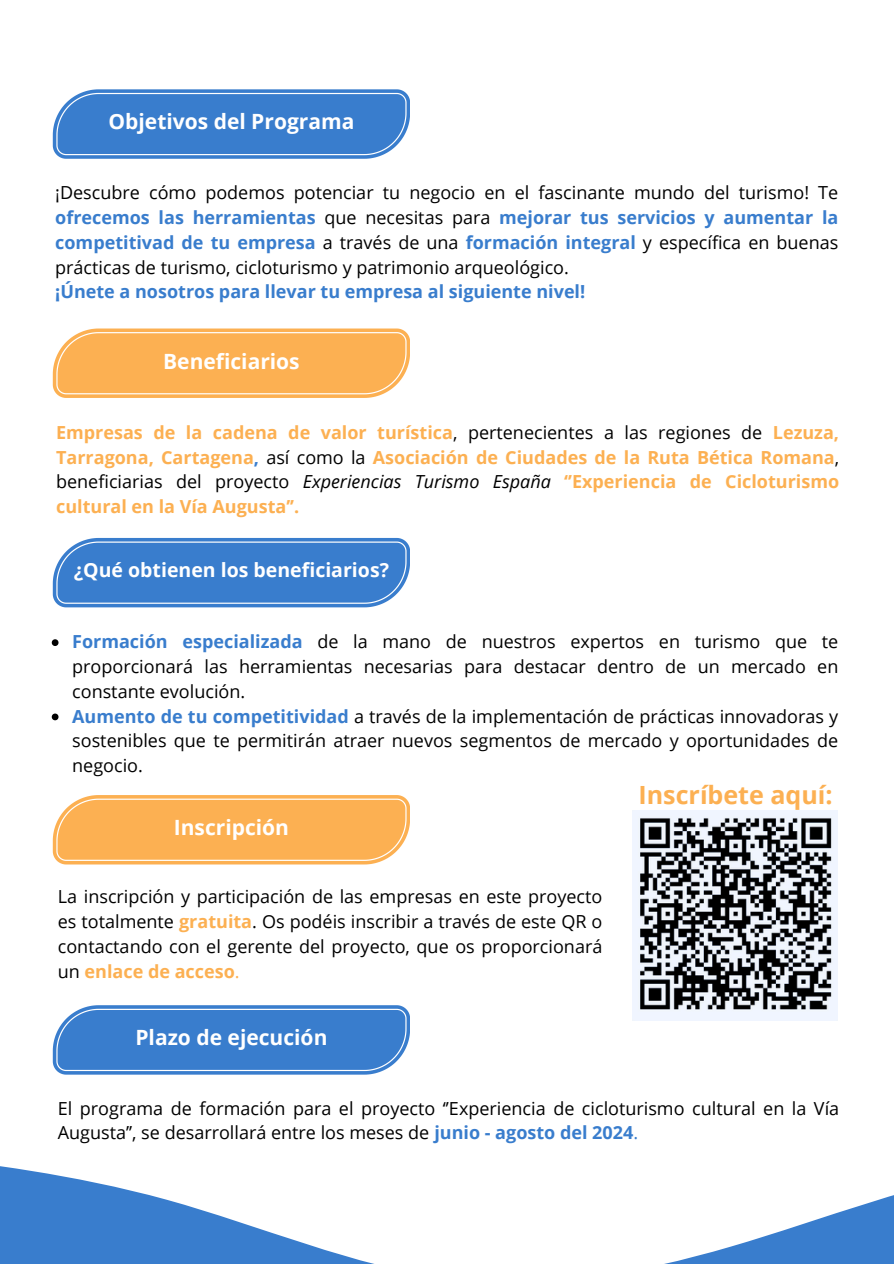
<style>
.page{position:relative;width:894px;height:1264px;background:#fff}
.page>*{position:absolute;margin:0;border:0;box-sizing:border-box;transform-origin:0 0}
.t1{font:700 25.05px "Open Sans";color:#fcb052}
.t2{font:700 21px "Open Sans";color:#fff}
.t3{font:700 19.5px "Open Sans";color:#fff}
.t4{font:18px/24.8px "Open Sans";color:#000;text-align:justify}
.t5{font:700 18px/24.8px "Open Sans";color:#fcb052;text-align:justify}
.t6{font:700 18px "Open Sans";color:#397dcd}
.s1{font-weight:700;color:#397dcd}
.s2{font-weight:400;color:#000}
.s3{color:#397dcd}
.s4{font-weight:400;font-style:italic;color:#000}
.s5{font-weight:700;color:#fcb052}
.s6{color:#fcb052}
</style>
<div class="page">
<svg style="left:53px;top:89px;width:356px;height:70px;background:#4987d1"></svg>
<svg style="left:53px;top:328px;width:356px;height:70px;background:#fcb660"></svg>
<svg style="left:53px;top:795px;width:356px;height:69px;background:#fcb55e"></svg>
<svg style="left:53px;top:538px;width:356px;height:69px;background:#4786d0"></svg>
<svg style="left:53px;top:1005px;width:356px;height:69px;background:#4886d0"></svg>
<svg style="left:0;top:1166px;width:893px;height:97px"></svg>
<img style="left:632px;top:810px;width:205px;height:210px">
<svg style="left:52px;top:639px;width:6px;height:7px"></svg>
<svg style="left:52px;top:713px;width:6px;height:7px"></svg>
<p class="t2" style="left:108px;top:107px;width:247px">Objetivos del Programa</p>
<p class="t4" style="left:55px;top:180px;width:784px">¡Descubre cómo podemos potenciar tu negocio en el fascinante mundo del turismo! Te <span class="s1">ofrecemos las herramientas</span> que necesitas para <span class="s1">mejorar tus servicios y aumentar la competitivad de tu empresa</span> a través de una <span class="s1">formación integral</span> y específica en buenas prácticas de turismo, cicloturismo y patrimonio arqueológico.</p>
<p class="t6" style="left:55px;top:279px;width:531px">¡Únete a nosotros para llevar tu empresa al siguiente nivel!</p>
<h2 class="t2" style="left:163px;top:346px;width:138px">Beneficiarios</h2>
<h2 class="t5" style="left:56px;top:419px;width:784px">Empresas de la cadena de valor turística<span class="s2">, pertenecientes a las regiones de</span> Lezuza, Tarragona, Cartagena<span class="s3">,</span> <span class="s2">así como la</span> Asociación de Ciudades de la Ruta Bética Romana<span class="s2">, beneficiarias del proyecto</span> <span class="s4">Experiencias Turismo España</span> ‘’Experiencia de Cicloturismo cultural en la Vía Augusta’’.</h2>
<p class="t3" style="left:74px;top:556px;width:316px">¿Qué obtienen los beneficiarios?</p>
<p class="t4" style="left:72px;top:629px;width:767px"><span class="s1">Formación especializada</span> de la mano de nuestros expertos en turismo que te proporcionará las herramientas necesarias para destacar dentro de un mercado en constante evolución.</p>
<p class="t4" style="left:72px;top:703px;width:767px"><span class="s1">Aumento de tu competitividad</span> a través de la implementación de prácticas innovadoras y sostenibles que te permitirán atraer nuevos segmentos de mercado y oportunidades de negocio.</p>
<p class="t2" style="left:174px;top:812px;width:117px">Inscripción</p>
<p class="t4" style="left:58px;top:883px;width:546px">La inscripción y participación de las empresas en este proyecto es totalmente <span class="s5">gratuita</span>. Os podéis inscribir a través de este QR o contactando con el gerente del proyecto, que os proporcionará un <span class="s5">enlace de acceso</span><span class="s6">.</span></p>
<p class="t2" style="left:135px;top:1022px;width:193px">Plazo de ejecución</p>
<h2 class="t1" style="left:638px;top:776px;width:196px">Inscríbete aquí:</h2>
<h1 class="t4" style="left:58px;top:1095px;width:782px">El programa de formación para el proyecto ‘’Experiencia de cicloturismo cultural en la Vía<br>Augusta’’, se desarrollará entre los meses de <span class="s1">junio - agosto del 2024</span><span class="s3">.</span></h1>
</div>
